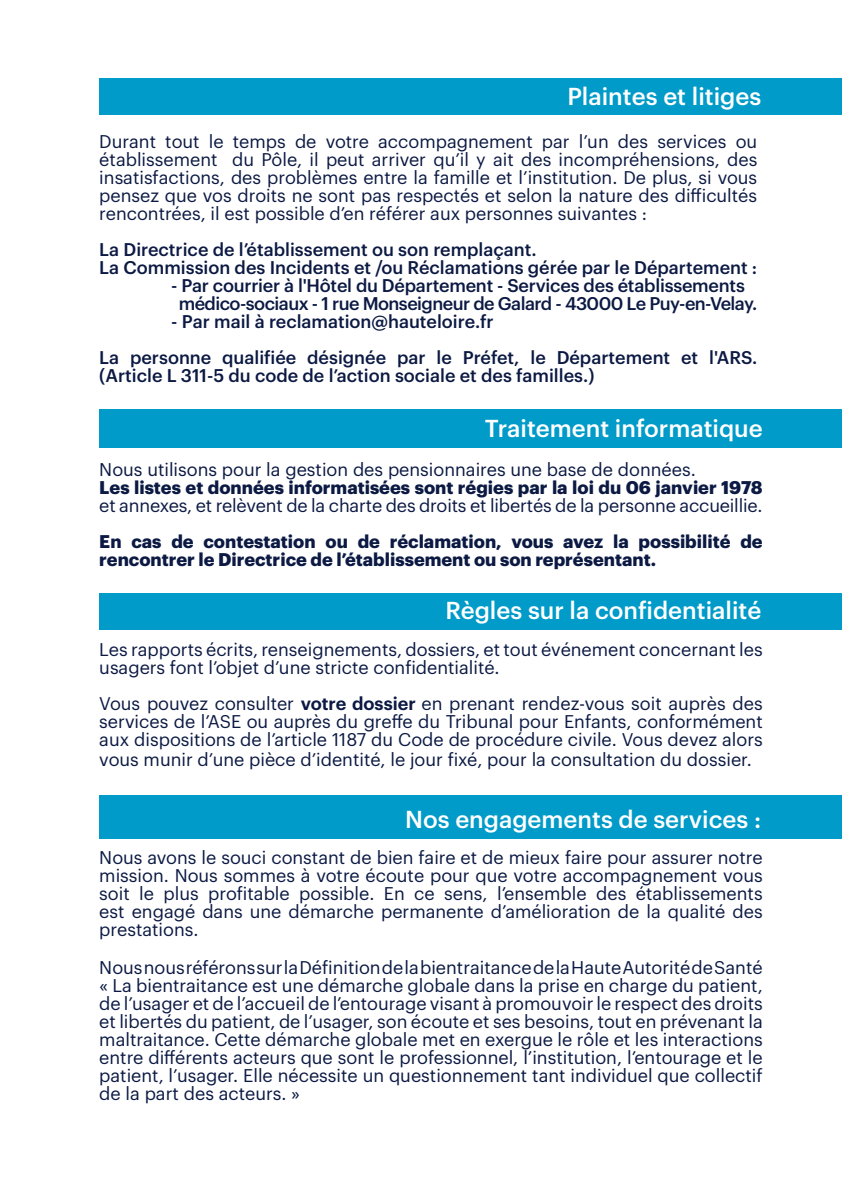
<style>
.page{position:relative;width:842px;height:1191px;background:#fff}
.page>*{position:absolute;margin:0;border:0;box-sizing:border-box;transform-origin:0 0}
.t1{font:500 24px "Graphik";color:#fff}
.t2{font:18px/18px "Graphik";color:#0b1943;text-align:justify}
.t3{font:500 18px/18px "Graphik";color:#0b1943}
.t4{font:700 18px/18px "Graphik";color:#0b1943}
.s1{font-weight:700}
.s2{font-weight:600}
</style>
<div class="page">
<div style="left:99px;top:408px;width:743px;height:39px;background:#009bc8"></div>
<div style="left:99px;top:593px;width:743px;height:36px;background:#009bc8"></div>
<div style="left:99px;top:795px;width:743px;height:43px;background:#009bc8"></div>
<div style="left:99px;top:78px;width:743px;height:37px;background:#009bc8"></div>
<p class="t1" style="left:567px;top:78px;width:195px">Plaintes et litiges</p>
<p class="t2" style="left:99px;top:131px;width:659px">Durant tout le temps de votre accompagnement par l’un des services ou établissement du Pôle, il peut arriver qu’il y ait des incompréhensions, des insatisfactions, des problèmes entre la famille et l’institution. De plus, si vous pensez que vos droits ne sont pas respectés et selon la nature des difficultés rencontrées, il est possible d’en référer aux personnes suivantes :</p>
<p class="t3" style="left:99px;top:239px;width:439px">La Directrice de l’établissement ou son remplaçant.</p>
<p class="t3" style="left:99px;top:257px;width:659px">La Commission des Incidents et /ou Réclamations gérée par le Département :</p>
<p class="t3" style="left:179px;top:275px;width:580px;text-indent:-7px">- Par courrier à l'Hôtel du Département - Services des établissements médico-sociaux - 1 rue Monseigneur de Galard - 43000 Le Puy-en-Velay.</p>
<p class="t3" style="left:171px;top:311px;width:324px">- Par mail à reclamation@hauteloire.fr</p>
<p class="t3" style="left:99px;top:347px;width:659px">La personne qualifiée désignée par le Préfet, le Département et l'ARS. (Article L 311-5 du code de l’action sociale et des familles.)</p>
<p class="t1" style="left:485px;top:410px;width:279px">Traitement informatique</p>
<p class="t2" style="left:99px;top:459px;width:598px">Nous utilisons pour la gestion des pensionnaires une base de données.</p>
<p class="t2" style="left:99px;top:477px;width:665px"><span class="s1">Les listes et données informatisées sont régies par la loi du 06 janvier 1978 </span>et annexes, et relèvent de la charte des droits et libertés de la personne accueillie.</p>
<p class="t4" style="left:99px;top:530px;width:665px">En cas de contestation ou de réclamation, vous avez la possibilité de rencontrer le Directrice de l’établissement ou son représentant.</p>
<p class="t1" style="left:445px;top:592px;width:317px">Règles sur la confidentialité</p>
<p class="t2" style="left:99px;top:639px;width:665px">Les rapports écrits, renseignements, dossiers, et tout événement concernant les usagers font l’objet d’une stricte confidentialité.</p>
<p class="t2" style="left:99px;top:693px;width:665px">Vous pouvez consulter <span class="s2">votre dossier</span> en prenant rendez-vous soit auprès des services de l’ASE ou auprès du greffe du Tribunal pour Enfants, conformément aux dispositions de l’article 1187 du Code de procédure civile. Vous devez alors</p>
<p class="t2" style="left:99px;top:749px;width:654px">vous munir d’une pièce d’identité, le jour fixé, pour la consultation du dossier.</p>
<p class="t1" style="left:405px;top:801px;width:357px">Nos engagements de services :</p>
<p class="t2" style="left:99px;top:847px;width:665px">Nous avons le souci constant de bien faire et de mieux faire pour assurer notre mission. Nous sommes à votre écoute pour que votre accompagnement vous soit le plus profitable possible. En ce sens, l’ensemble des établissements est engagé dans une démarche permanente d’amélioration de la qualité des prestations.</p>
<p class="t2" style="left:99px;top:957px;width:665px">Nous nous référons sur la Définition de la bientraitance de la Haute Autorité de Santé « La bientraitance est une démarche globale dans la prise en charge du patient, de l’usager et de l’accueil de l’entourage visant à promouvoir le respect des droits et libertés du patient, de l’usager, son écoute et ses besoins, tout en prévenant la maltraitance. Cette démarche globale met en exergue le rôle et les interactions entre différents acteurs que sont le professionnel, l’institution, l’entourage et le patient, l’usager. Elle nécessite un questionnement tant individuel que collectif de la part des acteurs. »</p>
</div>
